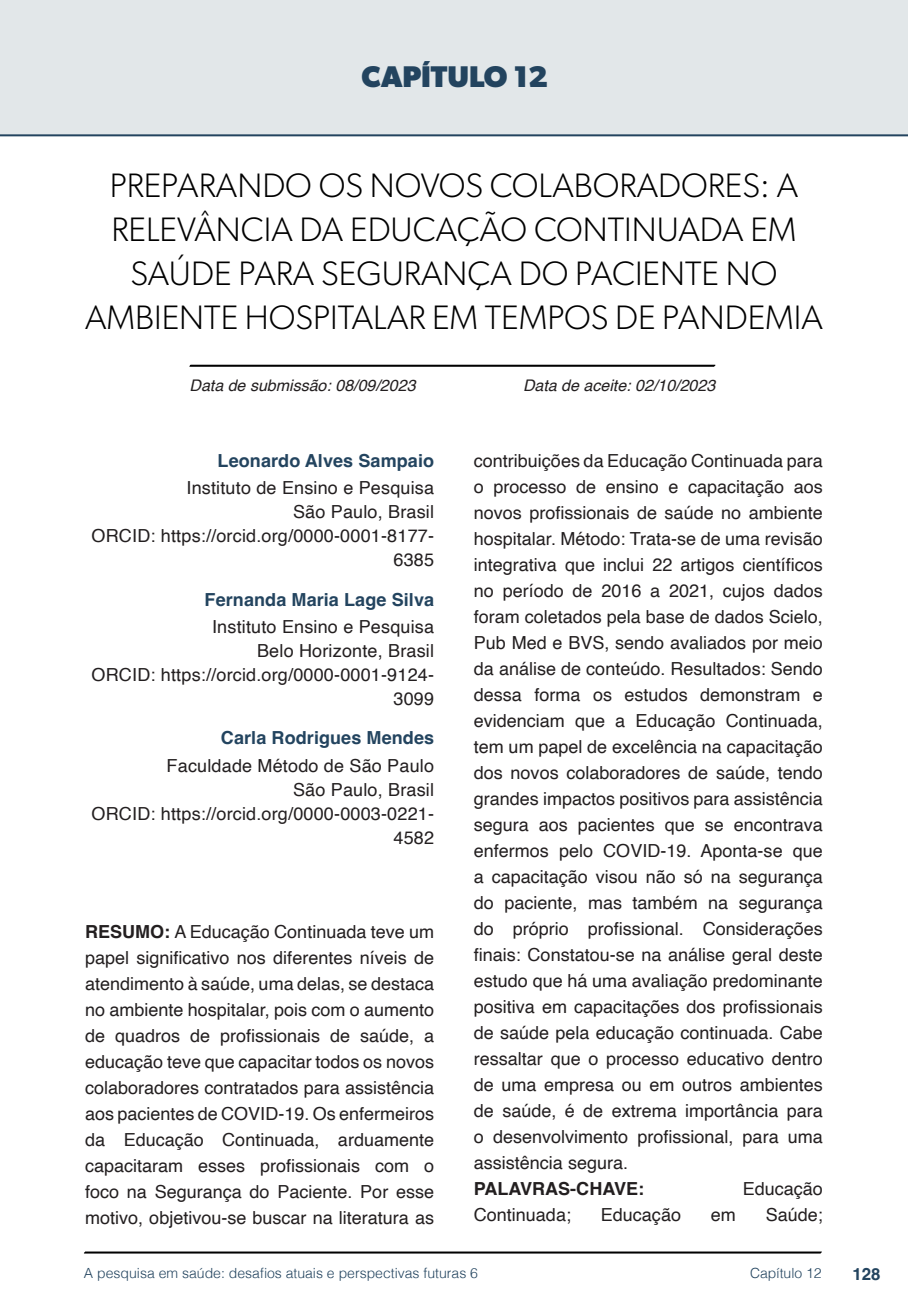
<style>
.page{position:relative;width:908px;height:1304px;background:#fff}
.page>*{position:absolute;margin:0;border:0;box-sizing:border-box;transform-origin:0 0}
.t1{font:300 34px/44px "Gibson";color:#000;text-align:center}
.t2{font:700 30px "Gibson";color:#23445f}
.t3{font:18px/26px "Helvetica";letter-spacing:.01em;color:#231f20;text-align:right}
.t4{font:700 18px "Helvetica";letter-spacing:.005em;color:#23445f}
.t5{font:700 18px "Helvetica";color:#231f20}
.t6{font:700 16.8px "Helvetica";color:#23445f}
.t7{font:italic 16px "Helvetica";color:#231f20}
.t8{font:300 14px "Helvetica";color:#23445f}
.s1{font-weight:700}
</style>
<div class="page">
<svg style="left:84px;top:1251px;width:737px;height:3px;background:#515151"></svg>
<svg style="left:189px;top:364px;width:526px;height:3px;background:#4f4f4f"></svg>
<div style="left:0;top:0;width:907px;height:136px;background:#e2e7e9"></div>
<div style="left:44px;top:72px;width:68px;height:61px;background:#e2e7e9"></div>
<h2 class="t2" style="left:361px;top:58px;width:188px">CAPÍTULO 12</h2>
<h1 class="t1" style="left:85px;top:163px;width:738px">PREPARANDO OS NOVOS COLABORADORES: A RELEVÂNCIA DA EDUCAÇÃO CONTINUADA EM SAÚDE PARA SEGURANÇA DO PACIENTE NO AMBIENTE HOSPITALAR EM TEMPOS DE PANDEMIA</h1>
<p class="t7" style="left:189px;top:373px;width:227px">Data de submissão: 08/09/2023</p>
<p class="t7" style="left:523px;top:373px;width:194px">Data de aceite: 02/10/2023</p>
<p class="t4" style="left:217px;top:450px;width:218px">Leonardo Alves Sampaio</p>
<p class="t3" style="left:92px;top:477px;width:344px;line-height:24px">Instituto de Ensino e Pesquisa<br>São Paulo, Brasil<br>ORCID: https://orcid.org/0000-0001-8177-<br>6385</p>
<p class="t4" style="left:204px;top:588px;width:231px">Fernanda Maria Lage Silva</p>
<p class="t3" style="left:92px;top:615px;width:344px;line-height:24px">Instituto Ensino e Pesquisa<br>Belo Horizonte, Brasil<br>ORCID: https://orcid.org/0000-0001-9124-<br>3099</p>
<p class="t4" style="left:221px;top:727px;width:214px">Carla Rodrigues Mendes</p>
<p class="t3" style="left:92px;top:754px;width:344px;line-height:24px">Faculdade Método de São Paulo<br>São Paulo, Brasil<br>ORCID: https://orcid.org/0000-0003-0221-<br>4582</p>
<p class="t3" style="left:85px;top:919px;width:350px;text-align:justify"><span class="s1">RESUMO:</span> A Educação Continuada teve um papel significativo nos diferentes níveis de atendimento à saúde, uma delas, se destaca no ambiente hospitalar, pois com o aumento de quadros de profissionais de saúde, a educação teve que capacitar todos os novos colaboradores contratados para assistência aos pacientes de COVID-19. Os enfermeiros da Educação Continuada, arduamente capacitaram esses profissionais com o foco na Segurança do Paciente. Por esse motivo, objetivou-se buscar na literatura as</p>
<p class="t3" style="left:473px;top:448px;width:350px;text-align:justify">contribuições da Educação Continuada para o processo de ensino e capacitação aos novos profissionais de saúde no ambiente hospitalar. Método: Trata-se de uma revisão integrativa que inclui 22 artigos científicos no período de 2016 a 2021, cujos dados foram coletados pela base de dados Scielo, Pub Med e BVS, sendo avaliados por meio da análise de conteúdo. Resultados: Sendo dessa forma os estudos demonstram e evidenciam que a Educação Continuada, tem um papel de excelência na capacitação dos novos colaboradores de saúde, tendo grandes impactos positivos para assistência segura aos pacientes que se encontrava enfermos pelo COVID-19. Aponta-se que a capacitação visou não só na segurança do paciente, mas também na segurança do próprio profissional. Considerações finais: Constatou-se na análise geral deste estudo que há uma avaliação predominante positiva em capacitações dos profissionais de saúde pela educação continuada. Cabe ressaltar que o processo educativo dentro de uma empresa ou em outros ambientes de saúde, é de extrema importância para o desenvolvimento profissional, para uma assistência segura.</p>
<p class="t5" style="left:473px;top:1177px;width:172px">PALAVRAS-CHAVE:</p>
<p class="t3" style="left:742px;top:1176px;width:82px">Educação</p>
<p class="t3" style="left:473px;top:1202px;width:99px">Continuada;</p>
<p class="t3" style="left:600px;top:1202px;width:82px">Educação</p>
<p class="t3" style="left:710px;top:1202px;width:27px">em</p>
<p class="t3" style="left:765px;top:1202px;width:59px">Saúde;</p>
<p class="t8" style="left:84px;top:1261px;width:395px">A pesquisa em saúde: desafios atuais e perspectivas futuras 6</p>
<p class="t8" style="left:749px;top:1261px;width:73px">Capítulo 12</p>
<p class="t6" style="left:851px;top:1264px;width:30px">128</p>
</div>
